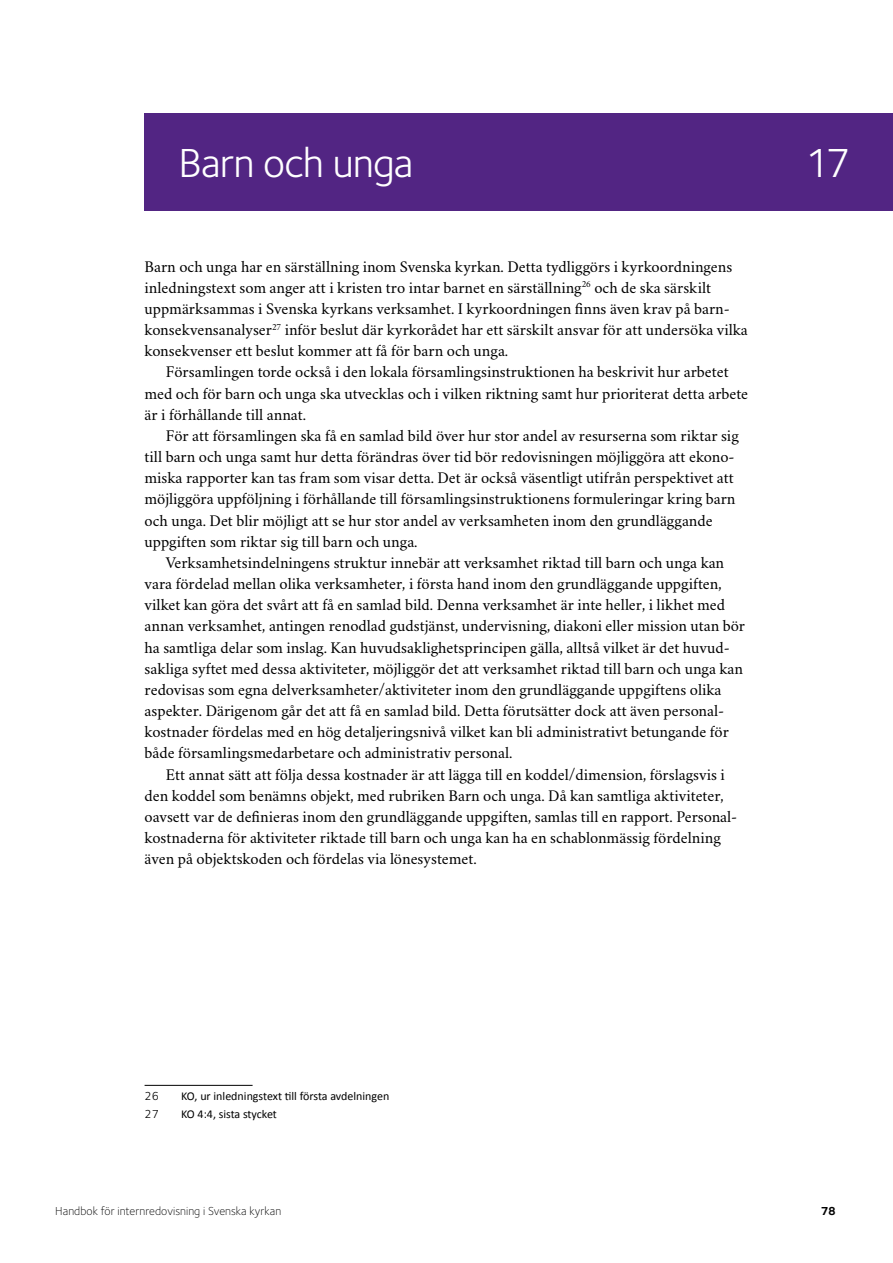
<style>
.page{position:relative;width:893px;height:1263px;background:#fff}
.page>*{position:absolute;margin:0;border:0;box-sizing:border-box;transform-origin:0 0}
.rubrik_1{font:42px "Foundry Sterling OT3";letter-spacing:-.025em;color:#fff}
.bröd_m_indrag{font:16.5px/21.1px "Crimson Svk 2.0";color:#000}
.bröd{font:16.5px/21.1px "Crimson Svk 2.0";color:#000}
.fotnot{font:12px "Calibri";color:#000}
.t1{font:300 12px "Foundry Sterling OT3";letter-spacing:.005em;color:#000}
.fotnot-2{font:12px "Foundry Sterling OT3";color:#000}
.t2{font:700 12px "Foundry Sterling OT3";color:#000}
</style>
<div class="page">
<div style="left:145px;top:113px;width:748px;height:97px;background:#522583"></div>
<hr style="left:145px;top:1085px;width:108px;height:1px;background:#000">
<h1 class="rubrik_1" style="left:179px;top:132px;width:236px">Barn och unga</h1>
<h1 class="rubrik_1" style="left:806px;top:132px;width:46px">17</h1>
<p class="bröd" style="left:145px;top:255px;width:605px">Barn och unga har en särställning inom Svenska kyrkan. Detta tydliggörs i kyrkoordningens inledningstext som anger att i kristen tro intar barnet en särställning<sup>26</sup> och de ska särskilt uppmärksammas i Svenska kyrkans verksamhet. I kyrkoordningen finns även krav på barn&shy;konsekvensanalyser<sup>27</sup> inför beslut där kyrkorådet har ett särskilt ansvar för att undersöka vilka konsekvenser ett beslut kommer att få för barn och unga.</p>
<p class="bröd_m_indrag" style="left:145px;top:361px;width:605px;text-indent:21px">Församlingen torde också i den lokala församlingsinstruktionen ha beskrivit hur arbetet med och för barn och unga ska utvecklas och i vilken riktning samt hur prioriterat detta arbete är i förhållande till annat.</p>
<p class="bröd_m_indrag" style="left:145px;top:424px;width:596px;text-indent:21px">För att församlingen ska få en samlad bild över hur stor andel av resurserna som riktar sig till barn och unga samt hur detta förändras över tid bör redovisningen möjliggöra att ekono&shy;miska rapporter kan tas fram som visar detta. Det är också väsentligt utifrån perspektivet att möjliggöra uppföljning i förhållande till församlingsinstruktionens formuleringar kring barn och unga. Det blir möjligt att se hur stor andel av verksamheten inom den grundläggande uppgiften som riktar sig till barn och unga.</p>
<p class="bröd_m_indrag" style="left:145px;top:551px;width:602px;text-indent:21px">Verksamhetsindelningens struktur innebär att verksamhet riktad till barn och unga kan vara fördelad mellan olika verksamheter, i första hand inom den grundläggande uppgiften, vilket kan göra det svårt att få en samlad bild. Denna verksamhet är inte heller, i likhet med annan verksamhet, antingen renodlad gudstjänst, undervisning, diakoni eller mission utan bör ha samtliga delar som inslag. Kan huvudsaklighetsprincipen gälla, alltså vilket är det huvud&shy;sakliga syftet med dessa aktiviteter, möjliggör det att verksamhet riktad till barn och unga kan redovisas som egna delverksamheter/aktiviteter inom den grundläggande uppgiftens olika aspekter. Därigenom går det att få en samlad bild. Detta förutsätter dock att även personal&shy;kostnader fördelas med en hög detaljeringsnivå vilket kan bli administrativt betungande för både församlingsmedarbetare och administrativ personal.</p>
<p class="bröd_m_indrag" style="left:145px;top:763px;width:594px;text-indent:21px">Ett annat sätt att följa dessa kostnader är att lägga till en koddel/dimension, förslagsvis i den koddel som benämns objekt, med rubriken Barn och unga. Då kan samtliga aktiviteter, oavsett var de definieras inom den grundläggande uppgiften, samlas till en rapport. Personal&shy;kostnaderna för aktiviteter riktade till barn och unga kan ha en schablonmässig fördelning även på objektskoden och fördelas via lönesystemet.</p>
<p class="fotnot-2" style="left:145px;top:1087px;width:16px">26</p>
<p class="fotnot" style="left:181px;top:1088px;width:210px">KO, ur inledningstext till första avdelningen</p>
<p class="fotnot-2" style="left:145px;top:1105px;width:16px">27</p>
<p class="fotnot" style="left:181px;top:1107px;width:97px">KO 4:4, sista stycket</p>
<p class="t1" style="left:55px;top:1202px;width:228px">Handbok för internredovisning i Svenska kyrkan</p>
<p class="t2" style="left:821px;top:1201px;width:17px">78</p>
</div>
